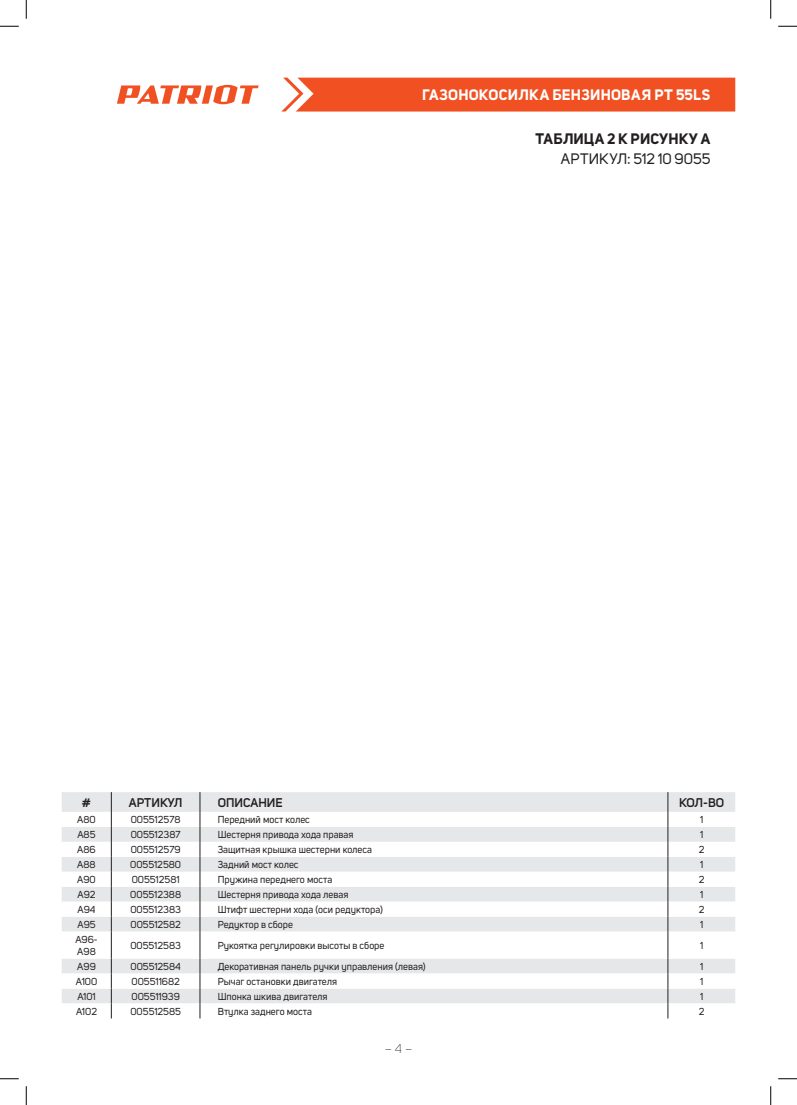
<style>
.page{position:relative;width:797px;height:1105px;background:#fff}
.page>*{position:absolute;margin:0;border:0;box-sizing:border-box;transform-origin:0 0}
.t1{font:700 15px "Uni Sans";letter-spacing:.015em;color:#fff}
.t2{font:700 15px "Uni Sans";letter-spacing:.02em;color:#231f20}
.t3{font:15px "Uni Sans";letter-spacing:-.005em;color:#231f20}
.t4{font:600 12.5px "Uni Sans";color:#231f20}
.t5{font:300 12.5px "Uni Sans";color:#231f20}
.t6{font:10px/12px "Uni Sans";color:#231f20}
</style>
<div class="page">
<svg style="left:281px;top:78px;width:454px;height:34px;background:#f15a2e"></svg>
<svg style="left:117px;top:85px;width:142px;height:19px"></svg>
<div style="left:62px;top:792px;width:673px;height:20px;background:#e6e7e9"></div>
<svg style="left:62px;top:812px;width:673px;height:206px"></svg>
<svg style="left:111px;top:792px;width:1px;height:226px"></svg>
<svg style="left:200px;top:792px;width:1px;height:226px"></svg>
<svg style="left:667px;top:792px;width:1px;height:226px"></svg>
<svg style="left:0;top:25px;width:19px;height:2px"></svg>
<svg style="left:778px;top:25px;width:19px;height:2px"></svg>
<svg style="left:0;top:1078px;width:19px;height:1px"></svg>
<svg style="left:778px;top:1078px;width:19px;height:1px"></svg>
<svg style="left:25px;top:0;width:2px;height:19px"></svg>
<svg style="left:25px;top:1086px;width:2px;height:19px"></svg>
<svg style="left:770px;top:0;width:1px;height:19px"></svg>
<svg style="left:770px;top:1086px;width:1px;height:19px"></svg>
<h1 class="t1" style="left:422px;top:86px;width:290px">ГАЗОНОКОСИЛКА БЕНЗИНОВАЯ PT 55LS</h1>
<h1 class="t2" style="left:535px;top:129px;width:176px">ТАБЛИЦА 2 К РИСУНКУ A</h1>
<h1 class="t3" style="left:561px;top:150px;width:151px">АРТИКУЛ: 512 10 9055</h1>
<p class="t4" style="left:82px;top:795px;width:11px">#</p>
<p class="t4" style="left:129px;top:795px;width:55px">АРТИКУЛ</p>
<p class="t4" style="left:218px;top:795px;width:67px">ОПИСАНИЕ</p>
<p class="t4" style="left:679px;top:795px;width:47px">КОЛ-ВО</p>
<p class="t6" style="left:77px;top:814px;width:20px">A80</p>
<p class="t6" style="left:131px;top:814px;width:51px">005512578</p>
<p class="t6" style="left:218px;top:814px;width:94px">Передний мост колес</p>
<p class="t6" style="left:700px;top:814px;width:5px">1</p>
<p class="t6" style="left:77px;top:829px;width:20px">A85</p>
<p class="t6" style="left:131px;top:829px;width:51px">005512387</p>
<p class="t6" style="left:218px;top:829px;width:137px">Шестерня привода хода правая</p>
<p class="t6" style="left:700px;top:829px;width:5px">1</p>
<p class="t6" style="left:77px;top:844px;width:20px">A86</p>
<p class="t6" style="left:131px;top:844px;width:51px">005512579</p>
<p class="t6" style="left:218px;top:844px;width:156px">Защитная крышка шестерни колеса</p>
<p class="t6" style="left:698px;top:844px;width:7px">2</p>
<p class="t6" style="left:77px;top:859px;width:20px">A88</p>
<p class="t6" style="left:130px;top:859px;width:52px">005512580</p>
<p class="t6" style="left:218px;top:859px;width:82px">Задний мост колес</p>
<p class="t6" style="left:700px;top:859px;width:5px">1</p>
<p class="t6" style="left:77px;top:874px;width:20px">A90</p>
<p class="t6" style="left:132px;top:874px;width:49px">005512581</p>
<p class="t6" style="left:218px;top:874px;width:116px">Пружина переднего моста</p>
<p class="t6" style="left:698px;top:874px;width:7px">2</p>
<p class="t6" style="left:77px;top:889px;width:20px">A92</p>
<p class="t6" style="left:130px;top:889px;width:52px">005512388</p>
<p class="t6" style="left:218px;top:889px;width:132px">Шестерня привода хода левая</p>
<p class="t6" style="left:700px;top:889px;width:5px">1</p>
<p class="t6" style="left:78px;top:904px;width:20px">A94</p>
<p class="t6" style="left:130px;top:904px;width:52px">005512383</p>
<p class="t6" style="left:218px;top:904px;width:167px">Штифт шестерни хода (оси редуктора)</p>
<p class="t6" style="left:698px;top:904px;width:7px">2</p>
<p class="t6" style="left:77px;top:919px;width:20px">A95</p>
<p class="t6" style="left:130px;top:919px;width:52px">005512582</p>
<p class="t6" style="left:218px;top:919px;width:77px">Редуктор в сборе</p>
<p class="t6" style="left:700px;top:919px;width:5px">1</p>
<p class="t6" style="left:75px;top:934px;width:24px">A96-<br>A98</p>
<p class="t6" style="left:130px;top:940px;width:52px">005512583</p>
<p class="t6" style="left:218px;top:940px;width:168px">Рукоятка регулировки высоты в сборе</p>
<p class="t6" style="left:700px;top:940px;width:5px">1</p>
<p class="t6" style="left:77px;top:961px;width:20px">A99</p>
<p class="t6" style="left:130px;top:961px;width:52px">005512584</p>
<p class="t6" style="left:218px;top:961px;width:209px">Декоративная панель ручки управления (левая)</p>
<p class="t6" style="left:700px;top:961px;width:5px">1</p>
<p class="t6" style="left:76px;top:976px;width:23px">A100</p>
<p class="t6" style="left:132px;top:976px;width:50px">005511682</p>
<p class="t6" style="left:218px;top:976px;width:121px">Рычаг остановки двигателя</p>
<p class="t6" style="left:700px;top:976px;width:5px">1</p>
<p class="t6" style="left:77px;top:991px;width:20px">A101</p>
<p class="t6" style="left:131px;top:991px;width:50px">005511939</p>
<p class="t6" style="left:218px;top:991px;width:111px">Шпонка шкива двигателя</p>
<p class="t6" style="left:700px;top:991px;width:5px">1</p>
<p class="t6" style="left:76px;top:1006px;width:22px">A102</p>
<p class="t6" style="left:130px;top:1006px;width:52px">005512585</p>
<p class="t6" style="left:218px;top:1006px;width:96px">Втулка заднего моста</p>
<p class="t6" style="left:698px;top:1006px;width:7px">2</p>
<p class="t5" style="left:384px;top:1041px;width:29px">– 4 –</p>
</div>
